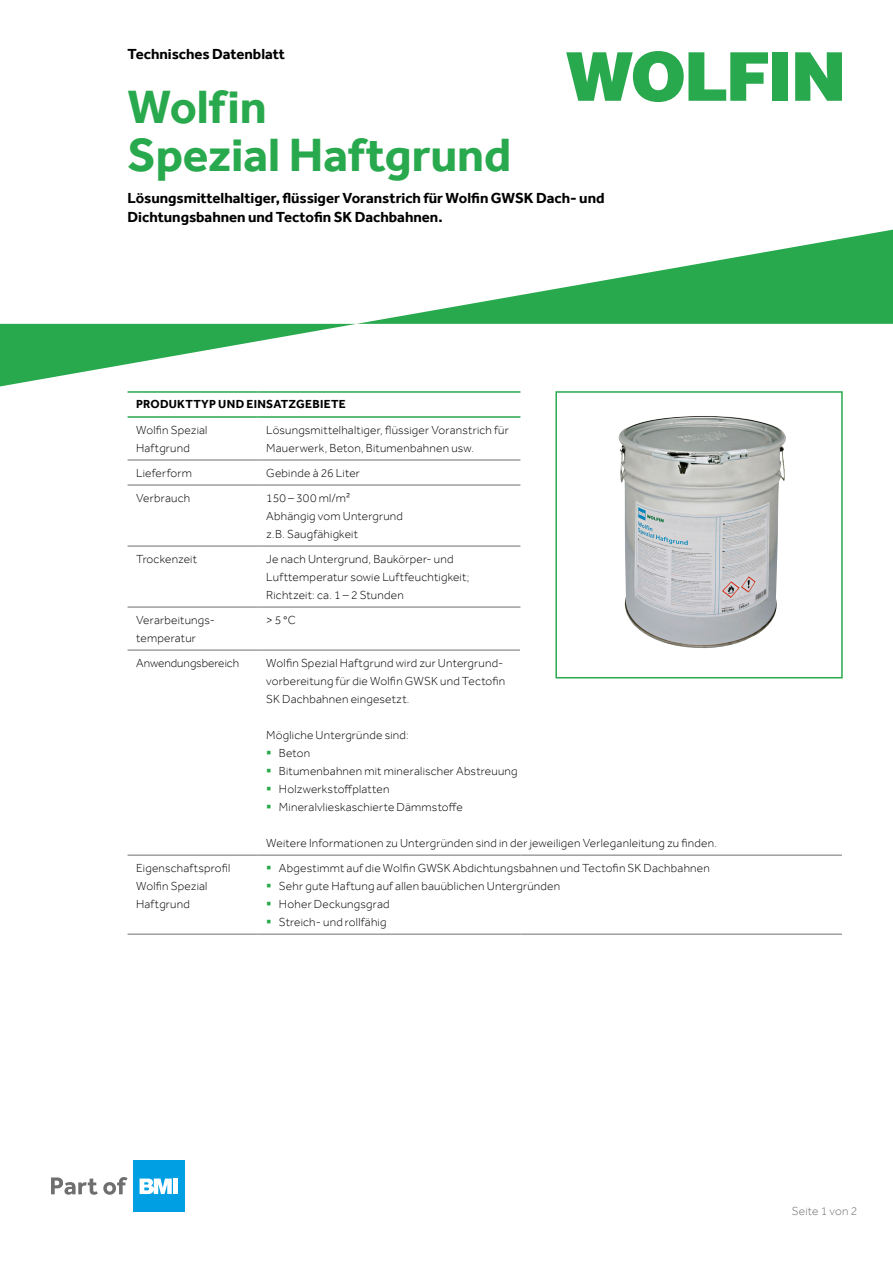
<style>
.page{position:relative;width:893px;height:1263px;background:#fff}
.page>*{position:absolute;margin:0;border:0;box-sizing:border-box;transform-origin:0 0}
.t1{font:700 48px/48px "Effra";letter-spacing:-.005em;color:#29a94d}
.t2{font:700 15px/18.9px "Effra";color:#000}
.t3{font:300 12px/18px "Effra";letter-spacing:.02em;color:#000}
.t4{font:700 12px "Effra";letter-spacing:.025em;color:#000}
.t5{font:300 12px "Effra";letter-spacing:-.005em;color:#000}
.t6{font:300 12px "Effra";letter-spacing:.015em;color:#706f6f}
.s1{color:#29a94d}
</style>
<div class="page">
<div style="left:133px;top:1161px;width:51px;height:51px;background:#009fe3"></div>
<svg style="left:140px;top:1178px;width:32px;height:16px"></svg>
<div style="left:173px;top:1178px;width:5px;height:16px;background:#fff"></div>
<svg style="left:51px;top:1177px;width:77px;height:18px"></svg>
<hr style="left:128px;top:460px;width:130px;height:1px;background:#706f6f">
<hr style="left:258px;top:460px;width:262px;height:1px;background:#706f6f">
<hr style="left:128px;top:485px;width:130px;height:1px;background:#706f6f">
<hr style="left:258px;top:485px;width:262px;height:1px;background:#706f6f">
<hr style="left:128px;top:546px;width:130px;height:1px;background:#706f6f">
<hr style="left:258px;top:546px;width:262px;height:1px;background:#706f6f">
<hr style="left:128px;top:607px;width:130px;height:1px;background:#706f6f">
<hr style="left:258px;top:607px;width:262px;height:1px;background:#706f6f">
<hr style="left:128px;top:391px;width:130px;height:2px;background:#29a94d">
<hr style="left:258px;top:391px;width:262px;height:2px;background:#29a94d">
<hr style="left:128px;top:416px;width:130px;height:2px;background:#29a94d">
<hr style="left:258px;top:416px;width:262px;height:2px;background:#29a94d">
<hr style="left:258px;top:855px;width:262px;height:1px;background:#706f6f">
<hr style="left:520px;top:855px;width:322px;height:1px;background:#706f6f">
<hr style="left:258px;top:934px;width:262px;height:1px;background:#706f6f">
<hr style="left:520px;top:934px;width:322px;height:1px;background:#706f6f">
<hr style="left:128px;top:650px;width:130px;height:1px;background:#706f6f">
<hr style="left:258px;top:650px;width:262px;height:1px;background:#706f6f">
<hr style="left:128px;top:855px;width:130px;height:1px;background:#706f6f">
<hr style="left:128px;top:934px;width:130px;height:1px;background:#706f6f">
<svg style="left:0;top:230px;width:893px;height:156px"></svg>
<img style="left:618px;top:416px;width:168px;height:232px">
<div style="left:555px;top:391px;width:288px;height:287px;border:2px solid #29a94d"></div>
<svg style="left:566px;top:51px;width:202px;height:51px"></svg>
<div style="left:772px;top:52px;width:16px;height:49px;background:#29a94d"></div>
<svg style="left:795px;top:52px;width:47px;height:49px"></svg>
<p class="t2" style="left:128px;top:45px;width:159px">Technisches Datenblatt</p>
<h1 class="t1" style="left:128px;top:83px;width:385px">Wolfin<br>Spezial Haftgrund</h1>
<p class="t2" style="left:128px;top:189px;width:479px">Lösungsmittelhaltiger, flüssiger Voranstrich für Wolfin GWSK Dach- und<br>Dichtungsbahnen und Tectofin SK Dachbahnen.</p>
<p class="t4" style="left:136px;top:397px;width:211px">PRODUKTTYP UND EINSATZGEBIETE</p>
<p class="t3" style="left:136px;top:420px;width:73px">Wolfin Spezial<br>Haftgrund</p>
<p class="t3" style="left:266px;top:420px;width:244px">Lösungsmittelhaltiger, flüssiger Voranstrich für<br>Mauerwerk, Beton, Bitumenbahnen usw.</p>
<p class="t3" style="left:136px;top:463px;width:57px">Lieferform</p>
<p class="t3" style="left:266px;top:463px;width:95px">Gebinde à 26 Liter</p>
<p class="t3" style="left:136px;top:488px;width:56px">Verbrauch</p>
<p class="t3" style="left:266px;top:488px;width:138px">150 – 300 ml/m²<br>Abhängig vom Untergrund z.B. Saugfähigkeit</p>
<p class="t3" style="left:136px;top:549px;width:62px">Trockenzeit</p>
<p class="t3" style="left:266px;top:549px;width:205px">Je nach Untergrund, Baukörper- und<br>Lufttemperatur sowie Luftfeuchtigkeit;<br>Richtzeit: ca. 1 – 2 Stunden</p>
<p class="t3" style="left:136px;top:610px;width:79px">Verarbeitungs&shy;temperatur</p>
<p class="t3" style="left:266px;top:610px;width:31px">&gt; 5 °C</p>
<p class="t5" style="left:136px;top:655px;width:105px">Anwendungsbereich</p>
<p class="t3" style="left:266px;top:653px;width:241px">Wolfin Spezial Haftgrund wird zur Untergrund&shy;vorbereitung für die Wolfin GWSK und Tectofin<br>SK Dachbahnen eingesetzt.</p>
<p class="t3" style="left:266px;top:725px;width:144px">Mögliche Untergründe sind:</p>
<p class="t3" style="left:266px;top:743px;width:46px"><span class="s1">▪</span> Beton</p>
<p class="t3" style="left:266px;top:761px;width:253px"><span class="s1">▪</span> Bitumenbahnen mit mineralischer Abstreuung</p>
<p class="t3" style="left:266px;top:779px;width:125px"><span class="s1">▪</span> Holzwerkstoffplatten</p>
<p class="t3" style="left:266px;top:797px;width:198px"><span class="s1">▪</span> Mineralvlieskaschierte Dämmstoffe</p>
<p class="t3" style="left:266px;top:833px;width:452px">Weitere Informationen zu Untergründen sind in der jeweiligen Verleganleitung zu finden.</p>
<p class="t3" style="left:136px;top:858px;width:96px">Eigenschaftsprofil<br>Wolfin Spezial<br>Haftgrund</p>
<p class="t3" style="left:266px;top:858px;width:445px"><span class="s1">▪</span> Abgestimmt auf die Wolfin GWSK Abdichtungsbahnen und Tectofin SK Dachbahnen</p>
<p class="t3" style="left:266px;top:876px;width:296px"><span class="s1">▪</span> Sehr gute Haftung auf allen bauüblichen Untergründen</p>
<p class="t3" style="left:266px;top:894px;width:125px"><span class="s1">▪</span> Hoher Deckungsgrad</p>
<p class="t3" style="left:266px;top:912px;width:122px"><span class="s1">▪</span> Streich- und rollfähig</p>
<p class="t6" style="left:792px;top:1203px;width:67px">Seite 1 von 2</p>
</div>
